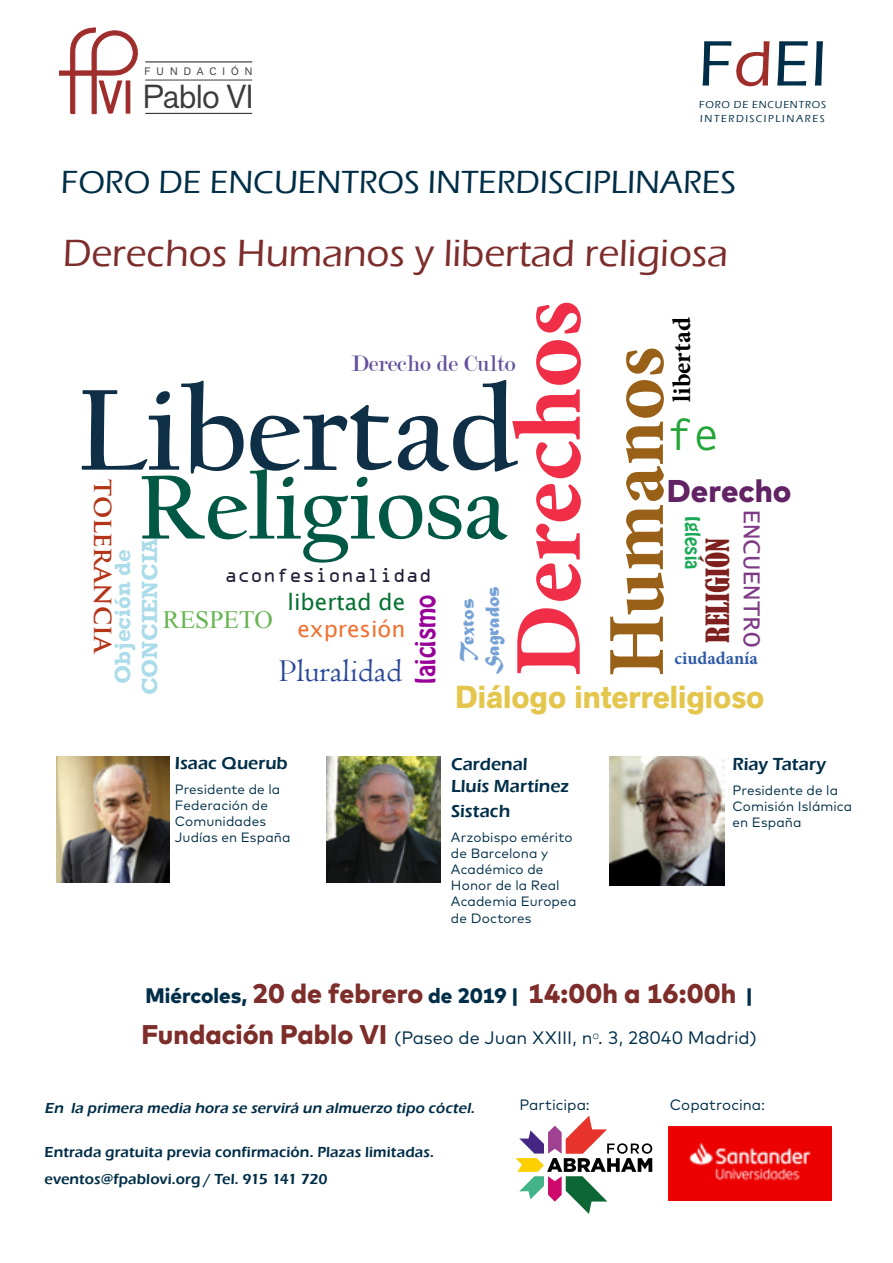
<style>
.page{position:relative;width:893px;height:1263px;background:#fff}
.page>*{position:absolute;margin:0;border:0;box-sizing:border-box;transform-origin:0 0}
.t1{font:700 120px "Californian FB";color:#0e2f46}
.t2{font:700 96px "Minion Pro";color:#f12e47}
.t3{font:700 94.5px "Californian FB";color:#015845}
.t4{font:700 81px "Minion Pro";color:#996017}
.t5{font:500 66.45px "Eras ITC";color:#002e48}
.t6{font:700 43.5px "Letter Gothic Std";color:#22a438}
.t7{font:500 39px "Eras ITC";color:#7d2d2c}
.t8{font:500 33px "Eras ITC";color:#002e47}
.t9{font:33px "Centaur";color:#2a4899}
.t10{font:33px "Akzid Grtsk Next";letter-spacing:-.02em;color:#3c3c3b}
.t11{font:700 31.5px "Akzid Grtsk Next";color:#e5c64d}
.t12{font:800 31.5px "Mark";color:#622365}
.t13{font:condensed 30px "Bernard";color:#7d201e}
.t14{font:800 27px "Mark";color:#7d2d2a}
.t15{font:700 27px "Trajan Pro";letter-spacing:-.01em;color:#b33417}
.t16{font:25.5px "Lucida Console";color:#7f3a86}
.t17{font:700 25.5px "Minion Pro";color:#000}
.t18{font:25.5px "Mongolian Baiti";color:#66b551}
.t19{font:24px "Modern";color:#63509c}
.t20{font:24px "Hobo Std";color:#909}
.t21{font:700 22.5px "Rockwell";color:#abdce9}
.t22{font:22.5px "Lucida Sans Unicode";color:#047032}
.t23{font:22.5px "Lucida Sans Unicode";color:#ee7132}
.t24{font:21px/25.2px "Matura MT Script Capitals";color:#75a1d6;text-align:center}
.t25{font:18px "Mark";letter-spacing:-.005em;color:#002e48}
.t26{font:600 18px/21.6px "Eras ITC";color:#002e48}
.t27{font:18px "OCRA Std";color:#211f38}
.t28{font:700 18px "Minion Pro";color:#2f5aa6}
.t29{font:18px "Hobo Std";color:#1ca957}
.t30{font:600 15px/26.5px "Eras ITC";letter-spacing:.005em;color:#002e47}
.t31{font:15px "Mark";letter-spacing:.005em;color:#002e48}
.t32{font:13.5px/16.2px "Mark";letter-spacing:.01em;color:#002e47}
.t33{font:10.8px "Akzid Grtsk Next";letter-spacing:.565em;color:#3c3c3b}
.t34{font:500 10.5px/14.1px "Eras ITC";letter-spacing:.14em;color:#002e48}
.s1{color:#9f2d2a}
.s2{font-size:21px;color:#002e48}
.s3{font-weight:800;font-size:27px;color:#7d2d2a}
.s4{font-family:"Eras ITC";font-weight:300}
</style>
<div class="page">
<hr style="left:145px;top:113px;width:107px;height:1px;background:#3c3c3b">
<hr style="left:145px;top:80px;width:107px;height:1px;background:#3c3c3b">
<hr style="left:145px;top:61px;width:107px;height:2px;background:#3c3c3b">
<svg style="left:60px;top:27px;width:78px;height:87px"></svg>
<img style="left:668px;top:1127px;width:164px;height:74px">
<img style="left:609px;top:756px;width:116px;height:130px">
<img style="left:327px;top:756px;width:113px;height:126px">
<img style="left:56px;top:756px;width:114px;height:126px">
<svg style="left:515px;top:1115px;width:137px;height:99px"></svg>
<p class="t33" style="left:144px;top:64px;width:110px">FUNDACIÓN</p>
<h3 class="t10" style="left:143px;top:75px;width:112px">Pablo VI</h3>
<h3 class="t5" style="left:698px;top:26px;width:130px">F<span class="s1">d</span>EI</h3>
<p class="t34" style="left:699px;top:97px;width:128px">FORO DE ENCUENTROS<br>INTERDISCIPLINARES</p>
<h3 class="t8" style="left:61px;top:163px;width:677px">FORO DE ENCUENTROS INTERDISCIPLINARES</h3>
<h3 class="t7" style="left:63px;top:231px;width:667px">Derechos Humanos y libertad religiosa</h3>
<h2 class="t2" style="left:481px;top:677px;width:378px;rotate:-90deg">Derechos</h2>
<h3 class="t17" style="left:664px;top:402px;width:86px;rotate:-90deg">libertad</h3>
<h3 class="t4" style="left:580px;top:677px;width:332px;rotate:-90deg">Humanos</h3>
<h3 class="t19" style="left:351px;top:352px;width:166px">Derecho de Culto</h3>
<h1 class="t1" style="left:78px;top:363px;width:443px">Libertad</h1>
<h3 class="t6" style="left:667px;top:407px;width:54px">fe</h3>
<h3 class="t3" style="left:138px;top:454px;width:371px">Religiosa</h3>
<h3 class="t12" style="left:667px;top:472px;width:126px">Derecho</h3>
<h3 class="t15" style="left:121px;top:479px;width:178px;rotate:90deg">tolerancia</h3>
<h3 class="t16" style="left:764px;top:508px;width:140px;rotate:90deg">ENCUENTRO</h3>
<h3 class="t29" style="left:705px;top:516px;width:55px;rotate:90deg">Iglesia</h3>
<h3 class="t21" style="left:136px;top:695px;width:159px;rotate:-90deg">CONCIENCIA</h3>
<h3 class="t13" style="left:700px;top:643px;width:106px;rotate:-90deg">RELIGIÓN</h3>
<h3 class="t21" style="left:109px;top:684px;width:136px;rotate:-90deg">Objeción de</h3>
<h3 class="t27" style="left:224px;top:567px;width:209px">aconfesionalidad</h3>
<h3 class="t24" style="left:456px;top:674px;width:90px;rotate:-90deg">Textos<br>Sagrados</h3>
<h3 class="t22" style="left:288px;top:585px;width:119px">libertad de</h3>
<h3 class="t23" style="left:297px;top:612px;width:109px">expresión</h3>
<h3 class="t9" style="left:279px;top:651px;width:125px">Pluralidad</h3>
<h3 class="t20" style="left:409px;top:683px;width:90px;rotate:-90deg">laicismo</h3>
<h3 class="t18" style="left:163px;top:606px;width:112px">RESPETO</h3>
<h3 class="t28" style="left:675px;top:645px;width:85px">ciudadanía</h3>
<h3 class="t11" style="left:455px;top:677px;width:311px">Diálogo interreligioso</h3>
<h3 class="t26" style="left:175px;top:752px;width:115px">Isaac Querub</h3>
<p class="t32" style="left:175px;top:781px;width:117px">Presidente de la<br>Federación de<br>Comunidades<br>Judías en España</p>
<h3 class="t26" style="left:451px;top:753px;width:120px">Cardenal<br>Lluís Martínez</h3>
<h3 class="t26" style="left:451px;top:800px;width:61px">Sistach</h3>
<p class="t32" style="left:451px;top:829px;width:127px">Arzobispo emérito de Barcelona y<br>Académico de<br>Honor de la Real<br>Academia Europea de Doctores</p>
<h3 class="t26" style="left:732px;top:754px;width:95px">Riay Tatary</h3>
<p class="t32" style="left:732px;top:782px;width:121px">Presidente de la<br>Comisión Islámica en España</p>
<h3 class="t14" style="left:145px;top:978px;width:609px"><span class="s2">Miércoles,</span> 20 de febrero <span class="s2">de 2019 |</span> 14:00h a 16:00h <span class="s2">|</span></h3>
<h3 class="t25" style="left:141px;top:1027px;width:617px"><span class="s3">Fundación Pablo VI</span> (Paseo de Juan XXIII, n<span class="s4">º</span>. 3, 28040 Madrid)</h3>
<p class="t30" style="left:45px;top:1094px;width:434px">En la primera media hora se servirá un almuerzo tipo cóctel.</p>
<p class="t30" style="left:45px;top:1139px;width:391px">Entrada gratuita previa confirmación. Plazas limitadas. eventos@fpablovi.org / Tel. 915 141 720</p>
<p class="t31" style="left:519px;top:1095px;width:72px">Participa:</p>
<p class="t31" style="left:670px;top:1095px;width:97px">Copatrocina:</p>
</div>
